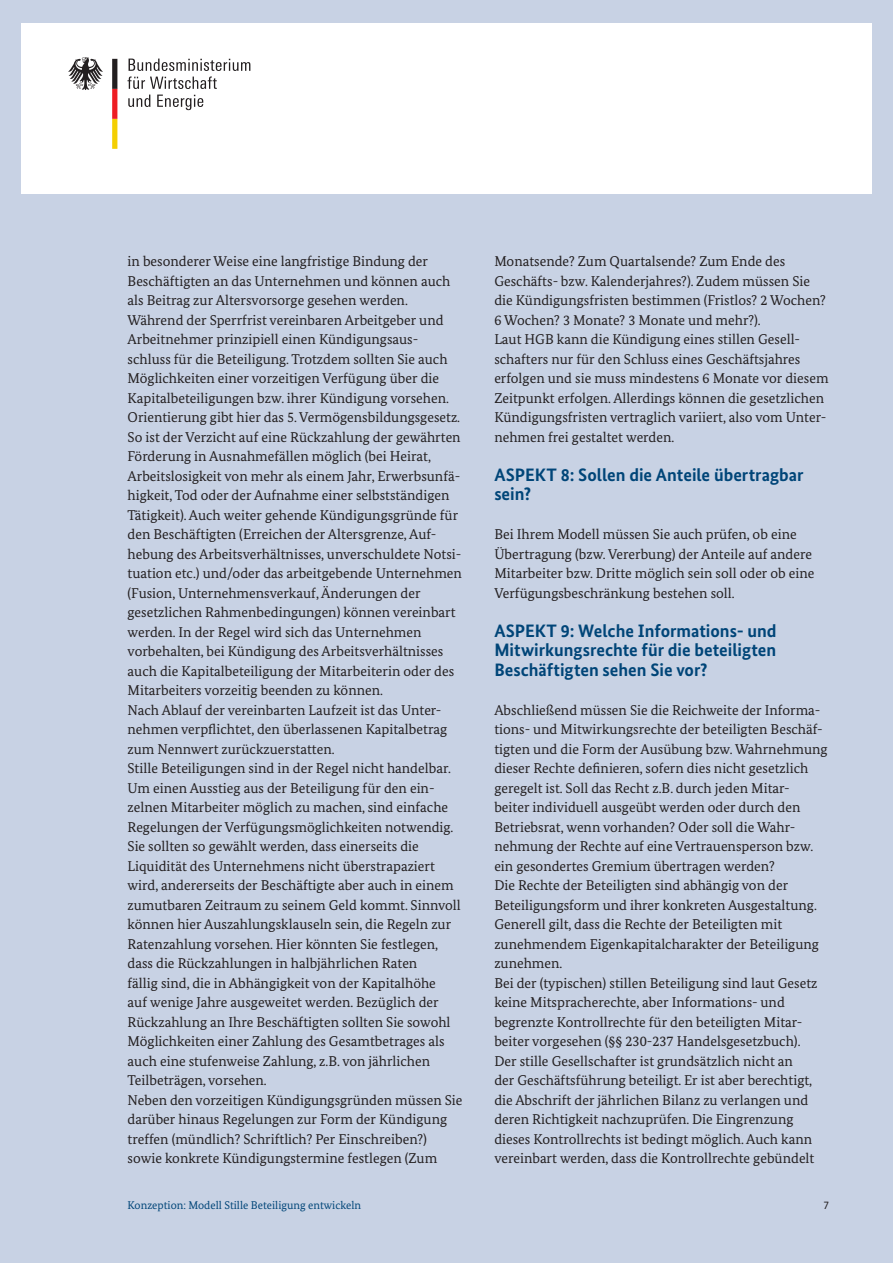
<style>
.page{position:relative;width:893px;height:1263px;background:#c8d2e4}
.page>*{position:absolute;margin:0;border:0;box-sizing:border-box;transform-origin:0 0}
.t1{font:700 18px/19.5px "Bundes Sans";color:#004578}
.Absatz{font:14.25px/19.5px "Bundes Serif";color:#231f20}
.t2{font:11.25px "Bundes Serif";color:#004578}
.t3{font:11.25px "Bundes Sans";color:#231f20}
</style>
<div class="page">
<div style="left:21px;top:23px;width:851px;height:170px;background:#fff"></div>
<svg style="left:68px;top:57px;width:35px;height:33px"></svg>
<svg style="left:112px;top:59px;width:5px;height:90px"></svg>
<svg style="left:127px;top:59px;width:123px;height:30px"></svg>
<svg style="left:128px;top:95px;width:22px;height:12px"></svg>
<svg style="left:157px;top:95px;width:46px;height:15px"></svg>
<p class="Absatz" style="left:128px;top:251px;width:324px">in besonderer Weise eine langfristige Bindung der<br>Beschäftigten an das Unternehmen und können auch als Beitrag zur Altersvorsorge gesehen werden.</p>
<p class="Absatz" style="left:128px;top:310px;width:336px">Während der Sperrfrist vereinbaren Arbeitgeber und Arbeitnehmer prinzipiell einen Kündigungsaus&shy;schluss für die Beteiligung. Trotzdem sollten Sie auch Möglichkeiten einer vorzeitigen Verfügung über die Kapitalbeteiligungen bzw. ihrer Kündigung vorsehen.<br>Orientierung gibt hier das 5. Vermögensbildungsgesetz.<br>So ist der Verzicht auf eine Rückzahlung der gewährten Förderung in Ausnahmefällen möglich (bei Heirat, Arbeitslosigkeit von mehr als einem Jahr, Erwerbsunfä&shy;higkeit, Tod oder der Aufnahme einer selbstständigen Tätigkeit). Auch weiter gehende Kündigungsgründe für den Beschäftigten (Erreichen der Altersgrenze, Auf&shy;hebung des Arbeitsverhältnisses, unverschuldete Notsi&shy;tuation etc.) und/oder das arbeitgebende Unternehmen (Fusion, Unternehmensverkauf, Änderungen der gesetzlichen Rahmenbedingungen) können vereinbart werden. In der Regel wird sich das Unternehmen vorbehalten, bei Kündigung des Arbeitsverhältnisses auch die Kapitalbeteiligung der Mitarbeiterin oder des Mitarbeiters vorzeitig beenden zu können.</p>
<p class="Absatz" style="left:128px;top:700px;width:321px">Nach Ablauf der vereinbarten Laufzeit ist das Unter&shy;nehmen verpflichtet, den überlassenen Kapitalbetrag zum Nennwert zurückzuerstatten.</p>
<p class="Absatz" style="left:128px;top:758px;width:335px">Stille Beteiligungen sind in der Regel nicht handelbar.<br>Um einen Ausstieg aus der Beteiligung für den ein&shy;zelnen Mitarbeiter möglich zu machen, sind einfache Regelungen der Verfügungsmöglichkeiten notwendig.<br>Sie sollten so gewählt werden, dass einerseits die Liquidität des Unternehmens nicht überstrapaziert wird, andererseits der Beschäftigte aber auch in einem zumutbaren Zeitraum zu seinem Geld kommt. Sinnvoll können hier Auszahlungsklauseln sein, die Regeln zur Ratenzahlung vorsehen. Hier könnten Sie festlegen, dass die Rückzahlungen in halbjährlichen Raten<br>fällig sind, die in Abhängigkeit von der Kapitalhöhe<br>auf wenige Jahre ausgeweitet werden. Bezüglich der Rückzahlung an Ihre Beschäftigten sollten Sie sowohl Möglichkeiten einer Zahlung des Gesamtbetrages als auch eine stufenweise Zahlung, z.B. von jährlichen Teilbeträgen, vorsehen.</p>
<p class="Absatz" style="left:128px;top:1090px;width:336px">Neben den vorzeitigen Kündigungsgründen müssen Sie darüber hinaus Regelungen zur Form der Kündigung treffen (mündlich? Schriftlich? Per Einschreiben?) sowie konkrete Kündigungstermine festlegen (Zum</p>
<p class="Absatz" style="left:494px;top:251px;width:333px">Monatsende? Zum Quartalsende? Zum Ende des Geschäfts- bzw. Kalenderjahres?). Zudem müssen Sie die Kündigungsfristen bestimmen (Fristlos? 2 Wochen?<br>6 Wochen? 3 Monate? 3 Monate und mehr?).</p>
<p class="Absatz" style="left:494px;top:329px;width:336px">Laut HGB kann die Kündigung eines stillen Gesell&shy;schafters nur für den Schluss eines Geschäftsjahres erfolgen und sie muss mindestens 6 Monate vor diesem Zeitpunkt erfolgen. Allerdings können die gesetzlichen Kündigungsfristen vertraglich variiert, also vom Unter&shy;nehmen frei gestaltet werden.</p>
<h3 class="t1" style="left:494px;top:465px;width:311px">ASPEKT 8: Sollen die Anteile übertragbar sein?</h3>
<p class="Absatz" style="left:494px;top:524px;width:322px">Bei Ihrem Modell müssen Sie auch prüfen, ob eine Übertragung (bzw. Vererbung) der Anteile auf andere Mitarbeiter bzw. Dritte möglich sein soll oder ob eine Verfügungsbeschränkung bestehen soll.</p>
<h3 class="t1" style="left:494px;top:621px;width:284px;text-align:justify">ASPEKT 9: Welche Informations- und Mitwirkungsrechte für die beteiligten Beschäftigten sehen Sie vor?</h3>
<p class="Absatz" style="left:494px;top:700px;width:335px">Abschließend müssen Sie die Reichweite der Informa&shy;tions- und Mitwirkungsrechte der beteiligten Beschäf&shy;tigten und die Form der Ausübung bzw. Wahrnehmung dieser Rechte definieren, sofern dies nicht gesetzlich geregelt ist. Soll das Recht z.B. durch jeden Mitar&shy;beiter individuell ausgeübt werden oder durch den Betriebsrat, wenn vorhanden? Oder soll die Wahr&shy;nehmung der Rechte auf eine Vertrauensperson bzw. ein gesondertes Gremium übertragen werden?</p>
<p class="Absatz" style="left:494px;top:875px;width:326px">Die Rechte der Beteiligten sind abhängig von der Beteiligungsform und ihrer konkreten Ausgestaltung.<br>Generell gilt, dass die Rechte der Beteiligten mit zunehmendem Eigenkapitalcharakter der Beteiligung zunehmen.</p>
<p class="Absatz" style="left:494px;top:973px;width:325px">Bei der (typischen) stillen Beteiligung sind laut Gesetz keine Mitspracherechte, aber Informations- und begrenzte Kontrollrechte für den beteiligten Mitar&shy;beiter vorgesehen (§§ 230-237 Handelsgesetzbuch).<br>Der stille Gesellschafter ist grundsätzlich nicht an<br>der Geschäftsführung beteiligt. Er ist aber berechtigt, die Abschrift der jährlichen Bilanz zu verlangen und deren Richtigkeit nachzuprüfen. Die Eingrenzung dieses Kontrollrechts ist bedingt möglich. Auch kann vereinbart werden, dass die Kontrollrechte gebündelt</p>
<p class="t2" style="left:128px;top:1198px;width:235px">Konzeption: Modell Stille Beteiligung entwickeln</p>
<p class="t3" style="left:824px;top:1198px;width:7px">7</p>
</div>
